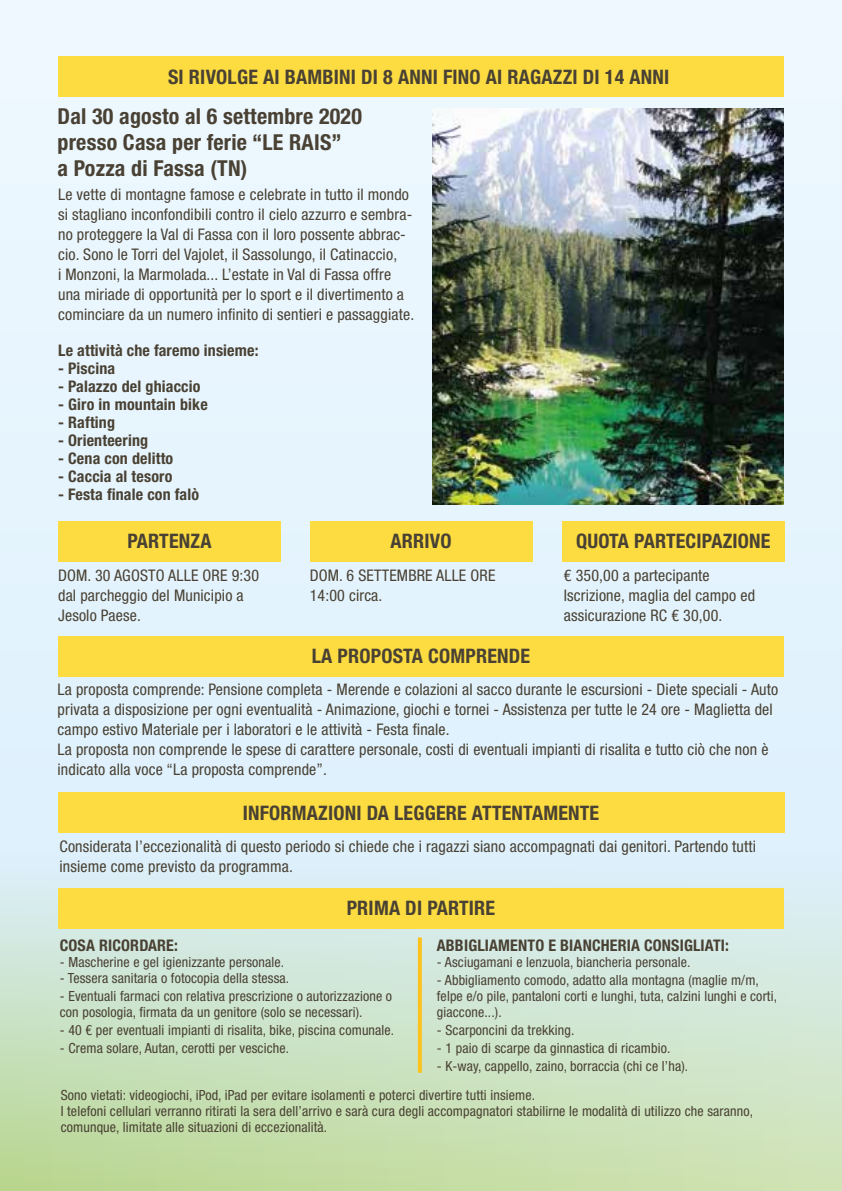
<style>
.page{position:relative;width:842px;height:1191px;background:#e6f4fd}
.page>*{position:absolute;margin:0;border:0;box-sizing:border-box;transform-origin:0 0}
.t1{font:700 condensed 22px/26px "Helvetica Neue LT Std";letter-spacing:.01em;color:#494133}
.t2{font:700 condensed 20px "Helvetica Neue LT Std";letter-spacing:.01em;color:#494133}
.t3{font:condensed 16px/20px "Helvetica Neue LT Std";letter-spacing:.01em;color:#494133}
.t4{font:700 condensed 16px "Helvetica Neue LT Std";letter-spacing:.01em;color:#494133}
.t5{font:condensed 14px/16px "Helvetica Neue LT Std";letter-spacing:.01em;color:#494133}
</style>
<div class="page">
<svg style="left:0;top:871px;width:842px;height:320px;background:#cde4c7"></svg>
<div style="left:58px;top:57px;width:726px;height:40px;background:#fcdc41"></div>
<div style="left:58px;top:792px;width:726px;height:41px;background:#fcdc41"></div>
<div style="left:310px;top:521px;width:222px;height:40px;background:#fcdc41"></div>
<div style="left:58px;top:521px;width:223px;height:40px;background:#fcdc41"></div>
<div style="left:562px;top:521px;width:223px;height:40px;background:#fcdc41"></div>
<div style="left:58px;top:636px;width:726px;height:40px;background:#fcdc41"></div>
<svg style="left:418px;top:937px;width:4px;height:135px"></svg>
<img style="left:433px;top:108px;width:351px;height:397px">
<div style="left:58px;top:887px;width:726px;height:41px;background:#fcdc41"></div>
<p class="t2" style="left:168px;top:65px;width:503px">SI RIVOLGE AI BAMBINI DI 8 ANNI FINO AI RAGAZZI DI 14 ANNI</p>
<h1 class="t1" style="left:58px;top:103px;width:306px">Dal 30 agosto al 6 settembre 2020 presso Casa per ferie “LE RAIS”<br>a Pozza di Fassa (TN)</h1>
<p class="t3" style="left:58px;top:184px;width:358px">Le vette di montagne famose e celebrate in tutto il mondo si stagliano inconfondibili contro il cielo azzurro e sembra&shy;no proteggere la Val di Fassa con il loro possente abbrac&shy;cio. Sono le Torri del Vajolet, il Sassolungo, il Catinaccio,<br>i Monzoni, la Marmolada... L’estate in Val di Fassa offre una miriade di opportunità per lo sport e il divertimento a cominciare da un numero infinito di sentieri e passaggiate.</p>
<p class="t4" style="left:58px;top:341px;width:202px">Le attività che faremo insieme:</p>
<p class="t4" style="left:58px;top:359px;width:59px">- Piscina</p>
<p class="t4" style="left:58px;top:377px;width:144px">- Palazzo del ghiaccio</p>
<p class="t4" style="left:58px;top:395px;width:151px">- Giro in mountain bike</p>
<p class="t4" style="left:58px;top:413px;width:58px">- Rafting</p>
<p class="t4" style="left:58px;top:431px;width:92px">- Orienteering</p>
<p class="t4" style="left:58px;top:449px;width:117px">- Cena con delitto</p>
<p class="t4" style="left:58px;top:467px;width:116px">- Caccia al tesoro</p>
<p class="t4" style="left:58px;top:485px;width:142px">- Festa finale con falò</p>
<p class="t2" style="left:127px;top:529px;width:86px">PARTENZA</p>
<p class="t2" style="left:390px;top:529px;width:63px">ARRIVO</p>
<p class="t2" style="left:576px;top:529px;width:196px">QUOTA PARTECIPAZIONE</p>
<p class="t3" style="left:58px;top:565px;width:202px">DOM. 30 AGOSTO ALLE ORE 9:30 dal parcheggio del Municipio a<br>Jesolo Paese.</p>
<p class="t3" style="left:564px;top:565px;width:193px">€ 350,00 a partecipante<br>Iscrizione, maglia del campo ed assicurazione RC € 30,00.</p>
<p class="t3" style="left:310px;top:565px;width:187px">DOM. 6 SETTEMBRE ALLE ORE<br>14:00 circa.</p>
<p class="t2" style="left:312px;top:644px;width:220px">LA PROPOSTA COMPRENDE</p>
<p class="t3" style="left:58px;top:679px;width:722px">La proposta comprende: Pensione completa - Merende e colazioni al sacco durante le escursioni - Diete speciali - Auto privata a disposizione per ogni eventualità - Animazione, giochi e tornei - Assistenza per tutte le 24 ore - Maglietta del campo estivo Materiale per i laboratori e le attività - Festa finale.<br>La proposta non comprende le spese di carattere personale, costi di eventuali impianti di risalita e tutto ciò che non è indicato alla voce “La proposta comprende”.</p>
<p class="t2" style="left:243px;top:800px;width:358px">INFORMAZIONI DA LEGGERE ATTENTAMENTE</p>
<p class="t3" style="left:60px;top:836px;width:698px">Considerata l’eccezionalità di questo periodo si chiede che i ragazzi siano accompagnati dai genitori. Partendo tutti insieme come previsto da programma.</p>
<p class="t2" style="left:347px;top:896px;width:150px">PRIMA DI PARTIRE</p>
<p class="t4" style="left:60px;top:935px;width:120px">COSA RICORDARE:</p>
<p class="t5" style="left:60px;top:954px;width:226px">- Mascherine e gel igienizzante personale.</p>
<p class="t5" style="left:60px;top:970px;width:231px">- Tessera sanitaria o fotocopia della stessa.</p>
<p class="t5" style="left:60px;top:988px;width:334px">- Eventuali farmaci con relativa prescrizione o autorizzazione o con posologia, firmata da un genitore (solo se necessari).</p>
<p class="t5" style="left:60px;top:1022px;width:336px">- 40 € per eventuali impianti di risalita, bike, piscina comunale.</p>
<p class="t5" style="left:60px;top:1040px;width:231px">- Crema solare, Autan, cerotti per vesciche.</p>
<p class="t4" style="left:437px;top:935px;width:294px">ABBIGLIAMENTO E BIANCHERIA CONSIGLIATI:</p>
<p class="t5" style="left:437px;top:954px;width:255px">- Asciugamani e lenzuola, biancheria personale.</p>
<p class="t5" style="left:437px;top:972px;width:342px">- Abbigliamento comodo, adatto alla montagna (maglie m/m, felpe e/o pile, pantaloni corti e lunghi, tuta, calzini lunghi e corti, giaccone...).</p>
<p class="t5" style="left:437px;top:1022px;width:139px">- Scarponcini da trekking.</p>
<p class="t5" style="left:437px;top:1040px;width:235px">- 1 paio di scarpe da ginnastica di ricambio.</p>
<p class="t5" style="left:437px;top:1058px;width:253px">- K-way, cappello, zaino, borraccia (chi ce l’ha).</p>
<p class="t5" style="left:61px;top:1087px;width:694px">Sono vietati: videogiochi, iPod, iPad per evitare isolamenti e poterci divertire tutti insieme.<br>I telefoni cellulari verranno ritirati la sera dell’arrivo e sarà cura degli accompagnatori stabilirne le modalità di utilizzo che saranno, comunque, limitate alle situazioni di eccezionalità.</p>
</div>
